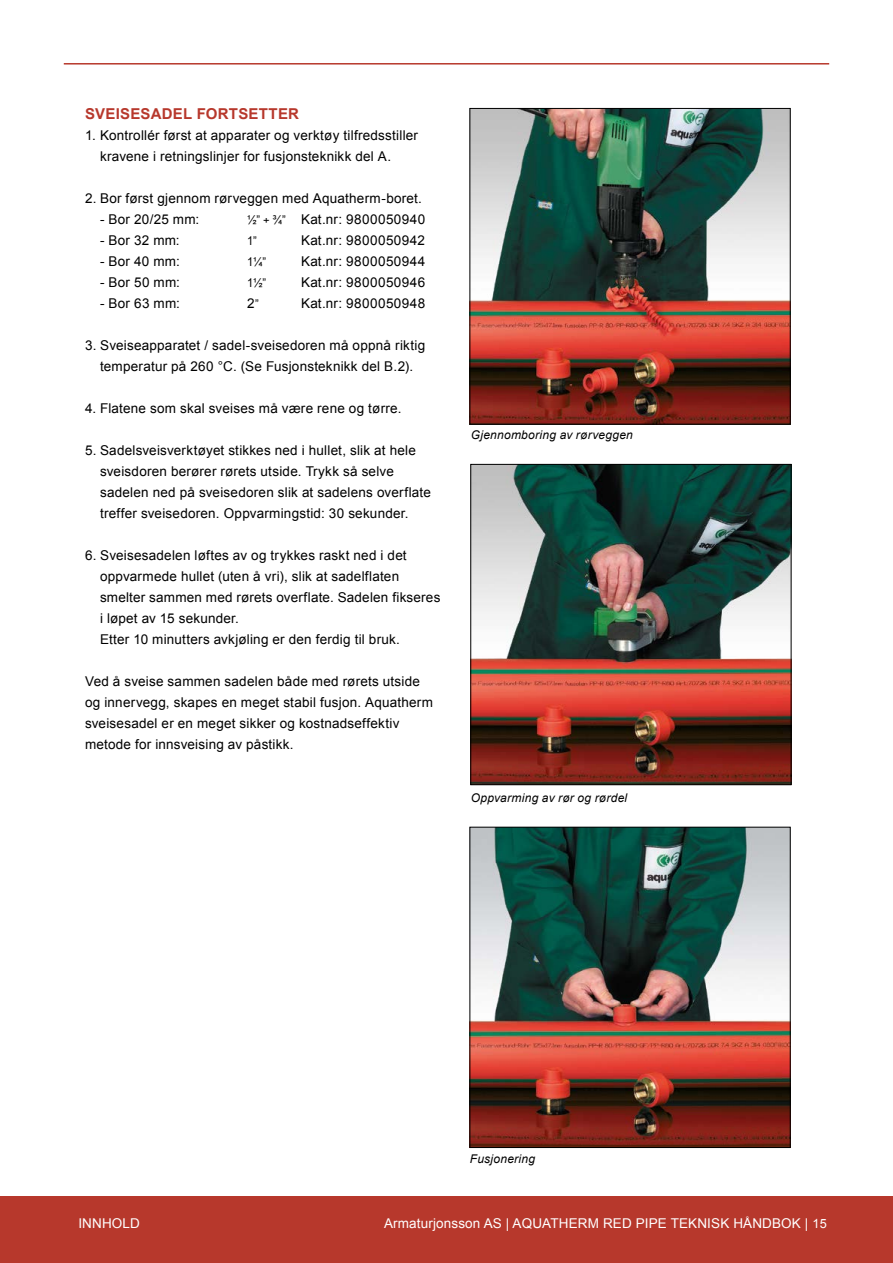
<style>
.page{position:relative;width:893px;height:1263px;background:#fff}
.page>*{position:absolute;margin:0;border:0;box-sizing:border-box;transform-origin:0 0}
.Mellomtittel{font:700 15px "Arial";letter-spacing:.015em;color:#b7382c}
.Brødtekst{font:13.5px/21px "Arial";letter-spacing:.015em;color:#000}
.t1{font:13.5px "Arial";letter-spacing:.01em;color:#fff}
.Brødtekst-2{font:13.5px "Arial";letter-spacing:.035em;color:#000}
.Bildetekst{font:italic 12px "Arial";letter-spacing:.02em;color:#000}
.Brødtekst-3{font:12px "Arial Narrow";color:#000;scale:1.14 1}
.s1{font-family:"Arial Narrow";font-size:12px}
.s2{font-size:12.75px}
</style>
<div class="page">
<div style="left:0;top:1196px;width:893px;height:67px;background:#b7382c"></div>
<img style="left:471px;top:110px;width:318px;height:313px">
<div style="left:469px;top:108px;width:322px;height:317px;border:1px solid #000"></div>
<hr style="left:64px;top:63px;width:765px;height:2px;background:#b7382c">
<img style="left:472px;top:466px;width:317px;height:317px">
<div style="left:470px;top:464px;width:321px;height:321px;border:1px solid #000"></div>
<img style="left:471px;top:829px;width:318px;height:317px">
<div style="left:469px;top:827px;width:322px;height:321px;border:1px solid #000"></div>
<p class="Mellomtittel" style="left:85px;top:104px;width:216px">SVEISESADEL FORTSETTER</p>
<p class="Brødtekst" style="left:85px;top:125px;width:335px">1. Kontrollér først at apparater og verktøy tilfredsstiller</p>
<p class="Brødtekst" style="left:100px;top:146px;width:293px">kravene i retningslinjer for fusjonsteknikk del A.</p>
<p class="Brødtekst" style="left:85px;top:188px;width:338px">2. Bor først gjennom rørveggen med Aquatherm-boret.</p>
<p class="Brødtekst" style="left:100px;top:209px;width:101px">- Bor 20/25 mm:</p>
<p class="Brødtekst" style="left:247px;top:209px;width:180px"><span class="s1">½” + ¾”</span> Kat.nr: 9800050940</p>
<p class="Brødtekst" style="left:100px;top:230px;width:81px">- Bor 32 mm:</p>
<p class="Brødtekst-3" style="left:247px;top:232px;width:10px">1”</p>
<p class="Brødtekst" style="left:301px;top:230px;width:125px">Kat.nr: 9800050942</p>
<p class="Brødtekst" style="left:100px;top:251px;width:81px">- Bor 40 mm:</p>
<p class="Brødtekst-3" style="left:247px;top:253px;width:18px">1¼”</p>
<p class="Brødtekst-2" style="left:301px;top:253px;width:126px">Kat.nr: 9800050944</p>
<p class="Brødtekst" style="left:100px;top:272px;width:81px">- Bor 50 mm:</p>
<p class="Brødtekst-3" style="left:247px;top:274px;width:18px">1½”</p>
<p class="Brødtekst" style="left:301px;top:272px;width:126px">Kat.nr: 9800050946</p>
<p class="Brødtekst" style="left:100px;top:293px;width:81px">- Bor 63 mm:</p>
<p class="Brødtekst" style="left:247px;top:293px;width:13px">2<span class="s1">”</span></p>
<p class="Brødtekst" style="left:301px;top:293px;width:126px">Kat.nr: 9800050948</p>
<p class="Brødtekst" style="left:85px;top:335px;width:342px">3. Sveiseapparatet / sadel-sveisedoren må oppnå riktig</p>
<p class="Brødtekst" style="left:100px;top:356px;width:315px">temperatur på 260 °C. (Se Fusjonsteknikk del B.2).</p>
<p class="Brødtekst" style="left:85px;top:398px;width:318px">4. Flatene som skal sveises må være rene og tørre.</p>
<p class="Brødtekst" style="left:85px;top:440px;width:332px">5. Sadelsveisverktøyet stikkes ned i hullet, slik at hele</p>
<p class="Brødtekst" style="left:100px;top:461px;width:295px">sveisdoren berører rørets utside. Trykk så selve</p>
<p class="Brødtekst" style="left:100px;top:482px;width:332px">sadelen ned på sveisedoren slik at sadelens overflate</p>
<p class="Brødtekst" style="left:100px;top:503px;width:310px">treffer sveisedoren. Oppvarmingstid: 30 sekunder.</p>
<p class="Brødtekst" style="left:85px;top:545px;width:323px">6. Sveisesadelen løftes av og trykkes raskt ned i det</p>
<p class="Brødtekst" style="left:100px;top:566px;width:342px">oppvarmede hullet (uten å vri), slik at sadelflaten smelter sammen med rørets overflate. Sadelen fikseres i løpet av 15 sekunder.</p>
<p class="Brødtekst" style="left:100px;top:629px;width:301px">Etter 10 minutters avkjøling er den ferdig til bruk.</p>
<p class="Brødtekst" style="left:85px;top:671px;width:350px">Ved å sveise sammen sadelen både med rørets utside og innervegg, skapes en meget stabil fusjon. Aquatherm sveisesadel er en meget sikker og kostnadseffektiv</p>
<p class="Brødtekst" style="left:85px;top:734px;width:210px">metode for innsveising av påstikk.</p>
<p class="Bildetekst" style="left:471px;top:427px;width:164px">Gjennomboring av rørveggen</p>
<p class="Bildetekst" style="left:471px;top:790px;width:158px">Oppvarming av rør og rørdel</p>
<p class="Bildetekst" style="left:470px;top:1151px;width:67px">Fusjonering</p>
<p class="t1" style="left:78px;top:1214px;width:63px">INNHOLD</p>
<p class="t1" style="left:384px;top:1214px;width:444px">Armaturjonsson AS | AQUATHERM RED PIPE TEKNISK HÅNDBOK | <span class="s2">15</span></p>
</div>
